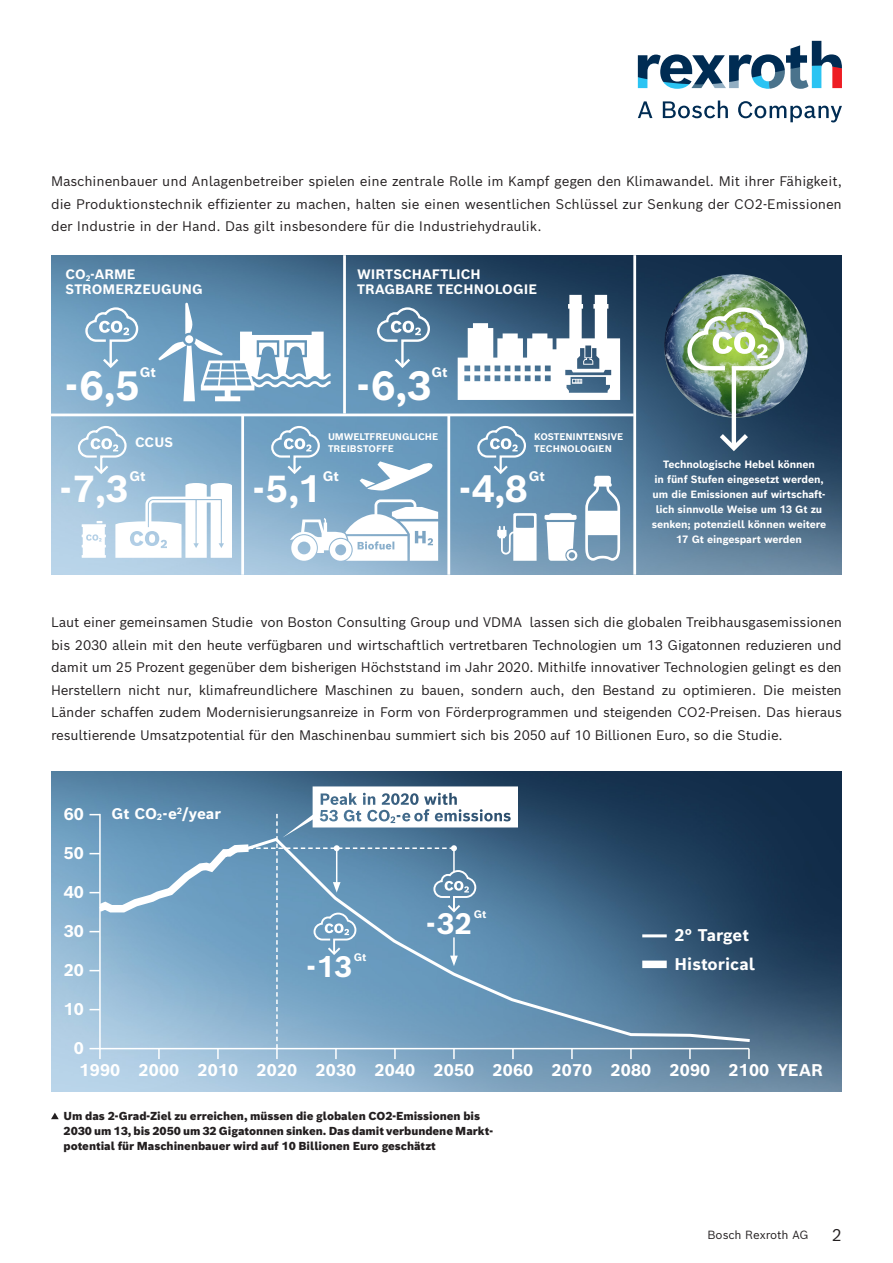
<style>
.page{position:relative;width:893px;height:1263px;background:#fff}
.page>*{position:absolute;margin:0;border:0;box-sizing:border-box;transform-origin:0 0}
.t1{font:700 39.75px "Bosch Sans";color:#fff}
.t2{font:700 36.6px "Bosch Sans";color:#fff}
.t3{font:700 28.8px "Bosch Sans";color:#fff}
.t4{font:700 16.5px "Bosch Sans";letter-spacing:.01em;color:#fff}
.t5{font:16.5px "Bosch Sans";color:#231f20}
.t6{font:700 15px "Bosch Sans";letter-spacing:-.005em;color:#fff}
._01_1_Headline_36pt_14_4mm_Black{font:13.5px/22.5px "Bosch Sans";letter-spacing:-.01em;color:#231f20;text-align:justify}
.t7{font:700 13.5px "Bosch Sans";letter-spacing:-.01em;color:#fff}
.t8{font:700 13.35px/14.7px "Bosch Sans";letter-spacing:.005em;color:#fff}
.t9{font:11.55px "Bosch Sans";letter-spacing:-.015em;color:#231f20}
._01_1_Headline_36pt_14_4mm_Black-2{font:900 11.25px/15px "Bosch Sans";letter-spacing:-.005em;color:#231f20}
.t10{font:700 10.65px "Bosch Sans";color:#fff}
.t11{font:700 10.35px/15px "Bosch Sans";letter-spacing:-.01em;color:#fff;text-align:center}
.t12{font:700 9.45px/11.2px "Bosch Sans";letter-spacing:-.01em;color:#fff}
</style>
<div class="page">
<svg style="left:638px;top:101px;width:14px;height:17px"></svg>
<svg style="left:663px;top:101px;width:65px;height:17px"></svg>
<svg style="left:738px;top:101px;width:104px;height:21px"></svg>
<svg style="left:638px;top:41px;width:204px;height:48px"></svg>
<img style="left:51px;top:255px;width:791px;height:320px">
<hr style="left:241px;top:415px;width:3px;height:160px;background:#fff">
<hr style="left:447px;top:415px;width:3px;height:160px;background:#fff">
<hr style="left:633px;top:255px;width:3px;height:320px;background:#fff">
<hr style="left:51px;top:414px;width:583px;height:2px;background:#fff">
<hr style="left:343px;top:255px;width:3px;height:158px;background:#fff">
<img style="left:664px;top:274px;width:144px;height:144px;border-radius:50%">
<img style="left:685px;top:305px;width:101px;height:149px">
<svg style="left:376px;top:306px;width:55px;height:64px;background:#6f95b2"></svg>
<svg style="left:84px;top:306px;width:55px;height:64px;background:#87b0cc"></svg>
<svg style="left:158px;top:303px;width:173px;height:98px"></svg>
<svg style="left:497px;top:513px;width:40px;height:48px"></svg>
<svg style="left:544px;top:513px;width:33px;height:48px"></svg>
<svg style="left:476px;top:425px;width:51px;height:51px;background:#7ea5c2"></svg>
<svg style="left:270px;top:425px;width:51px;height:51px;background:#8ab1cd"></svg>
<svg style="left:290px;top:499px;width:148px;height:62px"></svg>
<svg style="left:360px;top:461px;width:73px;height:29px"></svg>
<svg style="left:82px;top:483px;width:150px;height:75px"></svg>
<svg style="left:77px;top:425px;width:51px;height:51px;background:#a9c8dd"></svg>
<svg style="left:458px;top:295px;width:162px;height:105px"></svg>
<svg style="left:585px;top:476px;width:35px;height:85px"></svg>
<svg style="left:51px;top:1112px;width:8px;height:7px"></svg>
<img style="left:51px;top:772px;width:791px;height:319px">
<hr style="left:90px;top:1048px;width:659px;height:1px;background:#fff">
<svg style="left:748px;top:1048px;width:2px;height:11px"></svg>
<svg style="left:571px;top:1049px;width:2px;height:10px"></svg>
<svg style="left:630px;top:1049px;width:2px;height:10px"></svg>
<svg style="left:689px;top:1049px;width:2px;height:10px"></svg>
<svg style="left:518px;top:836px;width:235px;height:208px;background:#416685"></svg>
<hr style="left:642px;top:934px;width:25px;height:3px;background:#fff">
<div style="left:642px;top:960px;width:25px;height:8px;background:#fff"></div>
<svg style="left:90px;top:786px;width:428px;height:273px;background:#7ba4c2"></svg>
<hr style="left:453px;top:848px;width:2px;height:24px;background:#fff">
<p class="_01_1_Headline_36pt_14_4mm_Black" style="left:51px;top:169px;width:792px">Maschinenbauer und Anlagenbetreiber spielen eine zentrale Rolle im Kampf gegen den Klimawandel. Mit ihrer Fähigkeit, die Produktionstechnik effizienter zu machen, halten sie einen wesentlichen Schlüssel zur Senkung der CO2-Emissionen der Industrie in der Hand. Das gilt insbesondere für die Industriehydraulik.</p>
<p class="t8" style="left:357px;top:266px;width:181px">WIRTSCHAFTLICH<br>TRAGBARE TECHNOLOGIE</p>
<p class="t8" style="left:65px;top:266px;width:72px">CO<sub>2</sub>-ARME</p>
<p class="t8" style="left:65px;top:281px;width:139px">STROMERZEUGUNG</p>
<p class="t1" style="left:65px;top:352px;width:76px">-6,5</p>
<p class="t7" style="left:140px;top:361px;width:18px">Gt</p>
<p class="t8" style="left:135px;top:434px;width:40px">CCUS</p>
<p class="t1" style="left:357px;top:352px;width:76px">-6,3</p>
<p class="t7" style="left:431px;top:361px;width:18px">Gt</p>
<p class="t12" style="left:328px;top:430px;width:112px">UMWELTFREUNGLICHE</p>
<p class="t12" style="left:328px;top:442px;width:67px">TREIBSTOFFE</p>
<p class="t12" style="left:534px;top:430px;width:90px">KOSTENINTENSIVE<br>TECHNOLOGIEN</p>
<p class="t2" style="left:60px;top:458px;width:69px">-7,3</p>
<p class="t7" style="left:130px;top:465px;width:18px">Gt</p>
<p class="t11" style="left:652px;top:456px;width:176px">Technologische Hebel können<br>in fünf Stufen eingesetzt werden, um die Emissionen auf wirtschaft&shy;lich sinnvolle Weise um 13 Gt zu senken; potenziell können weitere<br>17 Gt eingespart werden</p>
<p class="t2" style="left:253px;top:458px;width:69px">-5,1</p>
<p class="t7" style="left:323px;top:465px;width:18px">Gt</p>
<p class="t2" style="left:459px;top:458px;width:69px">-4,8</p>
<p class="t7" style="left:529px;top:465px;width:18px">Gt</p>
<p class="_01_1_Headline_36pt_14_4mm_Black" style="left:51px;top:610px;width:792px">Laut einer gemeinsamen Studie von Boston Consulting Group und VDMA lassen sich die globalen Treibhausgasemissionen bis 2030 allein mit den heute verfügbaren und wirtschaftlich vertretbaren Technologien um 13 Gigatonnen reduzieren und damit um 25 Prozent gegenüber dem bisherigen Höchststand im Jahr 2020. Mithilfe innovativer Technologien gelingt es den Herstellern nicht nur, klimafreundlichere Maschinen zu bauen, sondern auch, den Bestand zu optimieren. Die meisten Länder schaffen zudem Modernisierungsanreize in Form von Förderprogrammen und steigenden CO2-Preisen. Das hieraus resultierende Umsatzpotential für den Maschinenbau summiert sich bis 2050 auf 10 Billionen Euro, so die Studie.</p>
<p class="t4" style="left:64px;top:800px;width:22px">60</p>
<p class="t4" style="left:64px;top:839px;width:22px">50</p>
<p class="t6" style="left:112px;top:801px;width:111px">Gt CO<sub>2</sub>-e<sup>2</sup>/year</p>
<p class="t4" style="left:64px;top:878px;width:22px">40</p>
<p class="t4" style="left:64px;top:917px;width:22px">30</p>
<p class="t4" style="left:64px;top:956px;width:22px">20</p>
<p class="t4" style="left:64px;top:995px;width:22px">10</p>
<p class="t3" style="left:307px;top:942px;width:47px">-13</p>
<p class="t10" style="left:354px;top:948px;width:14px">Gt</p>
<p class="t3" style="left:427px;top:899px;width:47px">-32</p>
<p class="t10" style="left:474px;top:905px;width:14px">Gt</p>
<p class="t4" style="left:674px;top:921px;width:76px">2° Target</p>
<p class="t4" style="left:674px;top:950px;width:82px">Historical</p>
<p class="t4" style="left:74px;top:1034px;width:12px">0</p>
<p class="t4" style="left:80px;top:1056px;width:42px">1990</p>
<p class="t4" style="left:139px;top:1056px;width:42px">2000</p>
<p class="t4" style="left:198px;top:1056px;width:42px">2010</p>
<p class="t4" style="left:257px;top:1056px;width:42px">2020</p>
<p class="t4" style="left:316px;top:1056px;width:42px">2030</p>
<p class="t4" style="left:375px;top:1056px;width:42px">2040</p>
<p class="t4" style="left:434px;top:1056px;width:42px">2050</p>
<p class="t4" style="left:493px;top:1056px;width:42px">2060</p>
<p class="t4" style="left:552px;top:1056px;width:42px">2070</p>
<p class="t4" style="left:611px;top:1056px;width:42px">2080</p>
<p class="t4" style="left:670px;top:1056px;width:42px">2090</p>
<p class="t4" style="left:729px;top:1056px;width:42px">2100</p>
<p class="t4" style="left:778px;top:1056px;width:47px">YEAR</p>
<p class="_01_1_Headline_36pt_14_4mm_Black-2" style="left:64px;top:1107px;width:431px">Um das 2-Grad-Ziel zu erreichen, müssen die globalen CO2-Emissionen bis<br>2030 um 13, bis 2050 um 32 Gigatonnen sinken. Das damit verbundene Markt&shy;potential für Maschinenbauer wird auf 10 Billionen Euro geschätzt</p>
<p class="t9" style="left:707px;top:1225px;width:103px">Bosch Rexroth AG</p>
<p class="t5" style="left:832px;top:1221px;width:12px">2</p>
</div>
